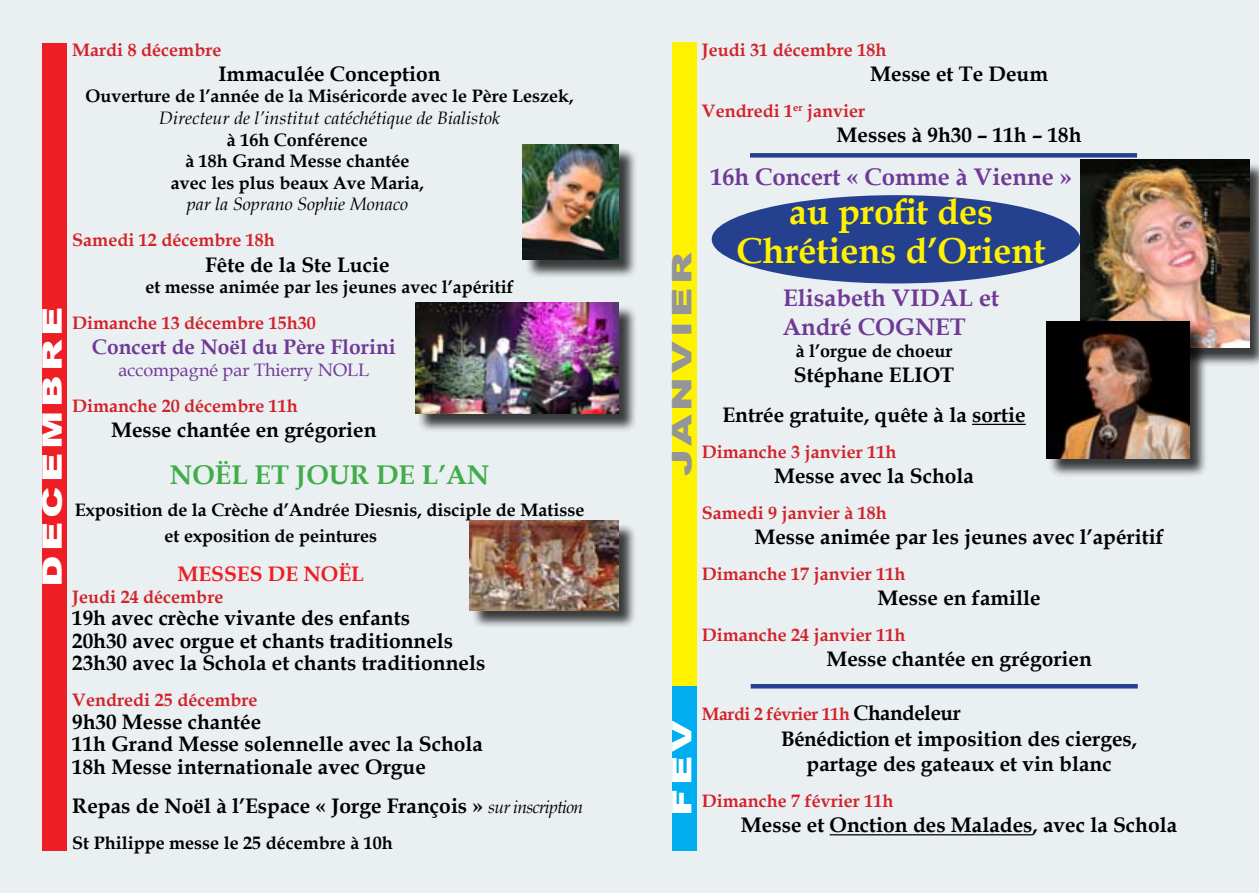
<style>
.page{position:relative;width:1259px;height:893px;background:#fff}
.page>*{position:absolute;margin:0;border:0;box-sizing:border-box;transform-origin:0 0}
.t1{font:700 36px/39px "Book Antiqua";color:#fff200;text-align:center}
.t2{font:700 27px "Book Antiqua";color:#41ad49}
.t3{font:900 27px "Arial";letter-spacing:.1em;color:#fff;scale:1.5 1}
.t4{font:900 27px "Arial";letter-spacing:.1em;color:#939598;scale:1.5 1}
.t5{font:700 24px/28.8px "Book Antiqua";color:#6f3996}
.t6{font:700 21px/22.5px "Book Antiqua";color:#000}
.t7{font:700 21px "Book Antiqua";color:#6f3996}
.t8{font:700 21px "Book Antiqua";color:#ed1f24}
.t9{font:700 18px/21.6px "Book Antiqua";color:#000;text-align:center}
.t10{font:700 18px "Book Antiqua";color:#d2232a}
.t11{font:italic 18px "Book Antiqua";color:#000}
.t12{font:700 18px "Book Antiqua";letter-spacing:-.02em;color:#d2232a}
.t13{font:18px "Book Antiqua";color:#6f3996}
.s1{font-weight:400;font-style:italic;font-size:18px}
.s2{font-size:21px;color:#000}
</style>
<div class="page">
<div style="left:629px;top:0;width:630px;height:893px;background:#eaeff2"></div>
<div style="left:711px;top:195px;width:369px;height:88px;background:#25408f;border-radius:50%"></div>
<div style="left:0;top:0;width:629px;height:893px;background:#eaeff2"></div>
<div style="left:43px;top:43px;width:24px;height:807px;background:#ed1f24"></div>
<hr style="left:972px;top:424px;width:53px;height:1px;background:#000">
<hr style="left:829px;top:834px;width:203px;height:1px;background:#000">
<div style="left:672px;top:43px;width:24px;height:643px;background:#fff200"></div>
<div style="left:672px;top:686px;width:24px;height:164px;background:#00aeef"></div>
<div style="left:1083px;top:162px;width:176px;height:204px;background:#000;opacity:.75"></div>
<img style="left:1080px;top:159px;width:169px;height:189px">
<div style="left:418px;top:305px;width:219px;height:128px;background:#000;opacity:.75"></div>
<img style="left:415px;top:303px;width:203px;height:110px">
<div style="left:525px;top:147px;width:112px;height:131px;background:#000;opacity:.75"></div>
<img style="left:522px;top:145px;width:96px;height:114px">
<div style="left:472px;top:523px;width:165px;height:105px;background:#000;opacity:.75"></div>
<img style="left:470px;top:521px;width:148px;height:89px">
<div style="left:750px;top:153px;width:387px;height:5px;background:#25408f"></div>
<hr style="left:750px;top:684px;width:387px;height:4px;background:#25408f">
<div style="left:1049px;top:324px;width:159px;height:154px;background:#000;opacity:.75"></div>
<img style="left:1046px;top:321px;width:143px;height:138px">
<p class="t3" style="left:33px;top:587px;width:188px;rotate:-90deg">DECEMBRE</p>
<p class="t10" style="left:72px;top:37px;width:150px">Mardi 8 décembre</p>
<p class="t6" style="left:218px;top:62px;width:224px">Immaculée Conception</p>
<p class="t9" style="left:86px;top:85px;width:489px">Ouverture de l’année de la Miséricorde avec le Père Leszek,</p>
<p class="t11" style="left:159px;top:105px;width:342px">Directeur de l’institut catéchétique de Bialistok</p>
<p class="t9" style="left:171px;top:129px;width:254px">à 16h Conférence<br>à 18h Grand Messe chantée avec les plus beaux Ave Maria,</p>
<p class="t11" style="left:187px;top:192px;width:223px">par la Soprano Sophie Monaco</p>
<p class="t10" style="left:72px;top:228px;width:204px">Samedi 12 décembre 18h</p>
<p class="t6" style="left:205px;top:253px;width:186px">Fête de la Ste Lucie</p>
<p class="t9" style="left:145px;top:276px;width:370px">et messe animée par les jeunes avec l’apéritif</p>
<p class="t10" style="left:72px;top:311px;width:245px">Dimanche 13 décembre 15h30</p>
<p class="t7" style="left:92px;top:333px;width:305px">Concert de Noël du Père Florini</p>
<p class="t13" style="left:118px;top:357px;width:252px">accompagné par Thierry NOLL</p>
<p class="t10" style="left:72px;top:394px;width:227px">Dimanche 20 décembre 11h</p>
<p class="t6" style="left:111px;top:419px;width:267px">Messe chantée en grégorien</p>
<p class="t2" style="left:170px;top:456px;width:321px">NOËL ET JOUR DE L’AN</p>
<p class="t9" style="left:164px;top:498px;width:421px;line-height:25.2px;text-align:left;text-indent:-90px">Exposition de la Crèche d’Andrée Diesnis, disciple de Matisse et exposition de peintures</p>
<p class="t8" style="left:177px;top:560px;width:188px">MESSES DE NOËL</p>
<p class="t10" style="left:72px;top:584px;width:152px">Jeudi 24 décembre</p>
<p class="t6" style="left:72px;top:607px;width:414px">19h avec crèche vivante des enfants<br>20h30 avec orgue et chants traditionnels<br>23h30 avec la Schola et chants traditionnels</p>
<p class="t10" style="left:72px;top:688px;width:186px">Vendredi 25 décembre</p>
<p class="t6" style="left:72px;top:710px;width:412px">9h30 Messe chantée<br>11h Grand Messe solennelle avec la Schola<br>18h Messe internationale avec Orgue</p>
<p class="t6" style="left:72px;top:795px;width:512px">Repas de Noël à l’Espace « Jorge François » <span class="s1">sur inscription</span></p>
<p class="t9" style="left:72px;top:832px;width:322px">St Philippe messe le 25 décembre à 10h</p>
<p class="t4" style="left:662px;top:476px;width:151px;rotate:-90deg">JANVIER</p>
<p class="t3" style="left:662px;top:816px;width:65px;rotate:-90deg">FEV</p>
<p class="t10" style="left:702px;top:37px;width:186px">Jeudi 31 décembre 18h</p>
<p class="t6" style="left:870px;top:62px;width:179px">Messe et Te Deum</p>
<p class="t10" style="left:702px;top:98px;width:165px">Vendredi 1<sup>er</sup> janvier</p>
<p class="t6" style="left:836px;top:124px;width:246px">Messes à 9h30 – 11h – 18h</p>
<p class="t5" style="left:710px;top:163px;width:363px">16h Concert « Comme à Vienne »</p>
<h1 class="t1" style="left:736px;top:192px;width:310px">au profit des<br>Chrétiens d’Orient</h1>
<p class="t5" style="left:782px;top:284px;width:218px">Elisabeth VIDAL et<br>André COGNET</p>
<p class="t9" style="left:796px;top:340px;width:158px">à l’orgue de choeur</p>
<p class="t6" style="left:722px;top:355px;width:305px;line-height:39.6px;text-align:center">Stéphane ELIOT<br>Entrée gratuite, quête à la sortie</p>
<p class="t10" style="left:702px;top:439px;width:196px">Dimanche 3 janvier 11h</p>
<p class="t6" style="left:774px;top:464px;width:202px">Messe avec la Schola</p>
<p class="t10" style="left:702px;top:500px;width:186px">Samedi 9 janvier à 18h</p>
<p class="t6" style="left:754px;top:526px;width:411px">Messe animée par les jeunes avec l’apéritif</p>
<p class="t10" style="left:702px;top:562px;width:205px">Dimanche 17 janvier 11h</p>
<p class="t6" style="left:877px;top:587px;width:165px">Messe en famille</p>
<p class="t10" style="left:702px;top:623px;width:205px">Dimanche 24 janvier 11h</p>
<p class="t6" style="left:826px;top:648px;width:267px">Messe chantée en grégorien</p>
<p class="t12" style="left:702px;top:702px;width:260px">Mardi 2 février 11h <span class="s2">Chandeleur</span></p>
<p class="t6" style="left:781px;top:726px;width:357px;line-height:25.2px;text-align:center">Bénédiction et imposition des cierges, partage des gateaux et vin blanc</p>
<p class="t10" style="left:702px;top:788px;width:193px">Dimanche 7 février 11h</p>
<p class="t6" style="left:741px;top:814px;width:438px">Messe et Onction des Malades, avec la Schola</p>
</div>
